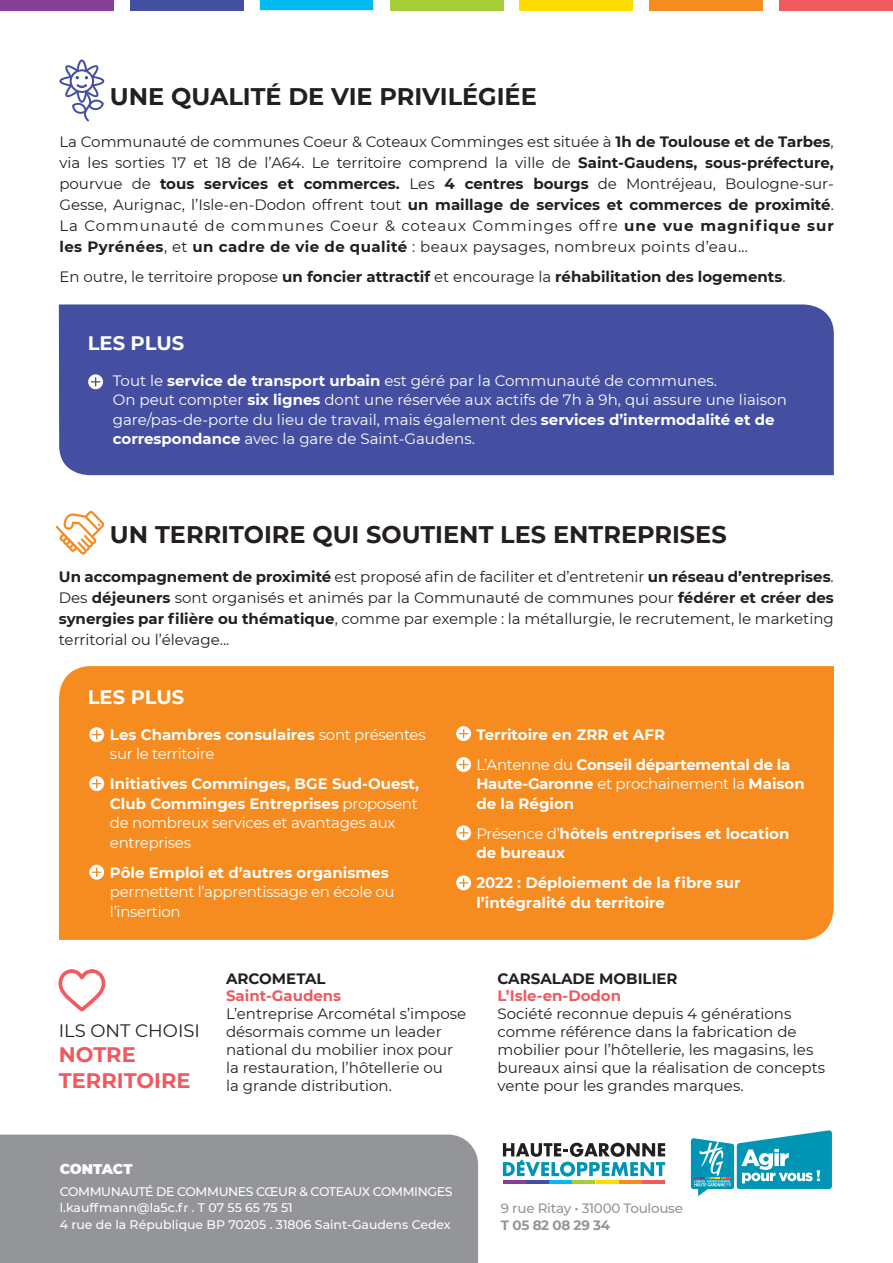
<style>
.page{position:relative;width:893px;height:1263px;background:#fff}
.page>*{position:absolute;margin:0;border:0;box-sizing:border-box;transform-origin:0 0}
.t1{font:700 24px "Montserrat";color:#231f20}
.t2{font:700 21px/25.5px "Montserrat";color:#f05a5e}
.t3{font:700 19.5px "Montserrat";color:#fff}
.t4{font:18px "Montserrat";color:#231f20}
.t5{font:15px/21px "Montserrat";color:#231f20;text-align:justify}
.t6{font:700 15px/19.5px "Montserrat";color:#fff}
.t7{font:15px/19.5px "Montserrat";color:#fff}
.t8{font:700 15px "Montserrat";color:#231f20}
.t9{font:15px/19.5px "Montserrat";letter-spacing:-.02em;color:#fff}
.t10{font:700 15px/30px "Montserrat";letter-spacing:-.02em;color:#fff}
.t11{font:700 15px "Montserrat";color:#f05a5e}
.t12{font:900 14.1px "Montserrat";letter-spacing:-.005em;color:#fff}
.t13{font:500 13.5px "Montserrat";letter-spacing:-.02em;color:#939598}
.t14{font:700 13.5px "Montserrat";letter-spacing:-.02em;color:#939598}
.t15{font:500 12.45px/16.5px "Montserrat";color:#fff}
.s1{font-weight:700}
.s2{font-weight:400}
</style>
<div class="page">
<div style="left:59px;top:666px;width:775px;height:274px;background:#f68b1f"></div>
<div style="left:0;top:1134px;width:478px;height:129px;background:#939598"></div>
<div style="left:59px;top:304px;width:775px;height:171px;background:#444fa1"></div>
<svg style="left:56px;top:511px;width:48px;height:43px"></svg>
<svg style="left:59px;top:60px;width:45px;height:61px"></svg>
<svg style="left:59px;top:969px;width:46px;height:42px"></svg>
<svg style="left:88px;top:374px;width:15px;height:15px"></svg>
<svg style="left:91px;top:377px;width:9px;height:9px"></svg>
<svg style="left:89px;top:727px;width:15px;height:15px"></svg>
<svg style="left:92px;top:730px;width:9px;height:9px"></svg>
<svg style="left:89px;top:776px;width:15px;height:15px"></svg>
<svg style="left:92px;top:779px;width:9px;height:9px"></svg>
<svg style="left:89px;top:865px;width:15px;height:15px"></svg>
<svg style="left:92px;top:868px;width:9px;height:9px"></svg>
<svg style="left:456px;top:757px;width:15px;height:15px"></svg>
<svg style="left:459px;top:760px;width:9px;height:9px"></svg>
<svg style="left:456px;top:726px;width:15px;height:15px"></svg>
<svg style="left:459px;top:729px;width:9px;height:9px"></svg>
<svg style="left:456px;top:825px;width:15px;height:15px"></svg>
<svg style="left:459px;top:828px;width:9px;height:9px"></svg>
<svg style="left:456px;top:875px;width:15px;height:15px"></svg>
<svg style="left:459px;top:878px;width:9px;height:9px"></svg>
<div style="left:0;top:0;width:113px;height:10px;background:#873e97"></div>
<div style="left:130px;top:0;width:113px;height:10px;background:#444fa1"></div>
<div style="left:260px;top:0;width:113px;height:10px;background:#00baf1"></div>
<div style="left:390px;top:0;width:113px;height:10px;background:#a6ce39"></div>
<div style="left:520px;top:0;width:113px;height:10px;background:#ffdc01"></div>
<div style="left:650px;top:0;width:113px;height:10px;background:#f68b1f"></div>
<div style="left:779px;top:0;width:114px;height:10px;background:#f05a5e"></div>
<svg style="left:503px;top:1143px;width:162px;height:33px"></svg>
<hr style="left:503px;top:1180px;width:22px;height:4px;background:#873e97">
<hr style="left:619px;top:1180px;width:23px;height:4px;background:#f68b1f">
<hr style="left:596px;top:1180px;width:22px;height:4px;background:#ffdc01">
<hr style="left:573px;top:1180px;width:22px;height:4px;background:#a6ce39">
<hr style="left:549px;top:1180px;width:23px;height:4px;background:#00baf1">
<hr style="left:526px;top:1180px;width:23px;height:4px;background:#444fa1">
<hr style="left:643px;top:1180px;width:22px;height:4px;background:#f05a5e">
<svg style="left:690px;top:1130px;width:142px;height:66px"></svg>
<h1 class="t1" style="left:110px;top:79px;width:428px">UNE QUALITÉ DE VIE PRIVILÉGIÉE</h1>
<p class="t5" style="left:59px;top:131px;width:776px">La Communauté de communes Coeur &amp; Coteaux Comminges est située à <span class="s1">1h de Toulouse et de Tarbes</span>, via les sorties 17 et 18 de l’A64. Le territoire comprend la ville de <span class="s1">Saint-Gaudens, sous-préfecture, </span>pourvue de <span class="s1">tous services et commerces.</span> Les <span class="s1">4 centres bourgs</span> de Montréjeau, Boulogne-sur-Gesse, Aurignac, l’Isle-en-Dodon offrent tout <span class="s1">un maillage de services et commerces de proximité</span>.<br>La Communauté de communes Coeur &amp; coteaux Comminges offre <span class="s1">une vue magnifique sur les Pyrénées</span>, et <span class="s1">un cadre de vie de qualité</span> : beaux paysages, nombreux points d’eau…</p>
<p class="t8" style="left:59px;top:266px;width:728px"><span class="s2">En outre, le territoire propose</span> un foncier attractif <span class="s2">et encourage la</span> réhabilitation des logements<span class="s2">.</span></p>
<h3 class="t3" style="left:88px;top:329px;width:98px">LES PLUS</h3>
<p class="t7" style="left:113px;top:370px;width:675px">Tout le <span class="s1">service de transport urbain</span> est géré par la Communauté de communes.<br>On peut compter <span class="s1">six lignes</span> dont une réservée aux actifs de 7h à 9h, qui assure une liaison gare/pas-de-porte du lieu de travail, mais également des <span class="s1">services d’intermodalité et de correspondance</span> avec la gare de Saint-Gaudens.</p>
<h1 class="t1" style="left:110px;top:517px;width:618px">UN TERRITOIRE QUI SOUTIENT LES ENTREPRISES</h1>
<p class="t5" style="left:59px;top:565px;width:776px"><span class="s1">Un accompagnement de proximité</span> est proposé afin de faciliter et d’entretenir <span class="s1">un réseau d’entreprises</span>.<br>Des <span class="s1">déjeuners</span> sont organisés et animés par la Communauté de communes pour <span class="s1">fédérer et créer des synergies par filière ou thématique</span>, comme par exemple : la métallurgie, le recrutement, le marketing territorial ou l’élevage...</p>
<h3 class="t3" style="left:88px;top:682px;width:98px">LES PLUS</h3>
<p class="t9" style="left:110px;top:724px;width:317px"><span class="s1">Les Chambres consulaires</span> sont présentes sur le territoire</p>
<p class="t6" style="left:110px;top:773px;width:311px">Initiatives Comminges, BGE Sud-Ouest,<br>Club Comminges Entreprises <span class="s2">proposent de nombreux services et avantages aux entreprises</span></p>
<p class="t6" style="left:110px;top:862px;width:280px">Pôle Emploi et d’autres organismes</p>
<p class="t9" style="left:110px;top:881px;width:286px">permettent l’apprentissage en école ou l’insertion</p>
<p class="t10" style="left:476px;top:718px;width:315px">Territoire en ZRR et AFR<br><span class="s2">L’Antenne du</span> Conseil départemental de la</p>
<p class="t6" style="left:476px;top:773px;width:330px">Haute-Garonne <span class="s2">et prochainement la</span> Maison de la Région</p>
<p class="t6" style="left:476px;top:823px;width:314px"><span class="s2">Présence d’</span>hôtels entreprises et location de bureaux</p>
<p class="t6" style="left:476px;top:872px;width:266px">2022 : Déploiement de la fibre sur l’intégralité du territoire</p>
<p class="t4" style="left:59px;top:1018px;width:143px">ILS ONT CHOISI</p>
<h2 class="t2" style="left:59px;top:1041px;width:133px">NOTRE<br>TERRITOIRE</h2>
<p class="t8" style="left:226px;top:968px;width:101px">ARCOMETAL</p>
<p class="t11" style="left:226px;top:984px;width:117px">Saint-Gaudens</p>
<p class="t5" style="left:226px;top:1004px;width:242px;line-height:18px;text-align:left">L’entreprise Arcométal s’impose désormais comme un leader national du mobilier inox pour la restauration, l’hôtellerie ou<br>la grande distribution.</p>
<p class="t8" style="left:497px;top:968px;width:182px">CARSALADE MOBILIER</p>
<p class="t11" style="left:497px;top:984px;width:125px">L’Isle-en-Dodon</p>
<p class="t5" style="left:497px;top:1004px;width:329px;line-height:18px;text-align:left">Société reconnue depuis 4 générations comme référence dans la fabrication de mobilier pour l’hôtellerie, les magasins, les bureaux ainsi que la réalisation de concepts vente pour les grandes marques.</p>
<p class="t12" style="left:60px;top:1158px;width:74px">CONTACT</p>
<p class="t15" style="left:60px;top:1182px;width:394px">COMMUNAUTÉ DE COMMUNES CŒUR &amp; COTEAUX COMMINGES l.kauffmann@la5c.fr . T 07 55 65 75 51<br>4 rue de la République BP 70205 . 31806 Saint-Gaudens Cedex</p>
<p class="t13" style="left:501px;top:1198px;width:184px">9 rue Ritay • 31000 Toulouse</p>
<p class="t14" style="left:501px;top:1215px;width:111px">T 05 82 08 29 34</p>
</div>
